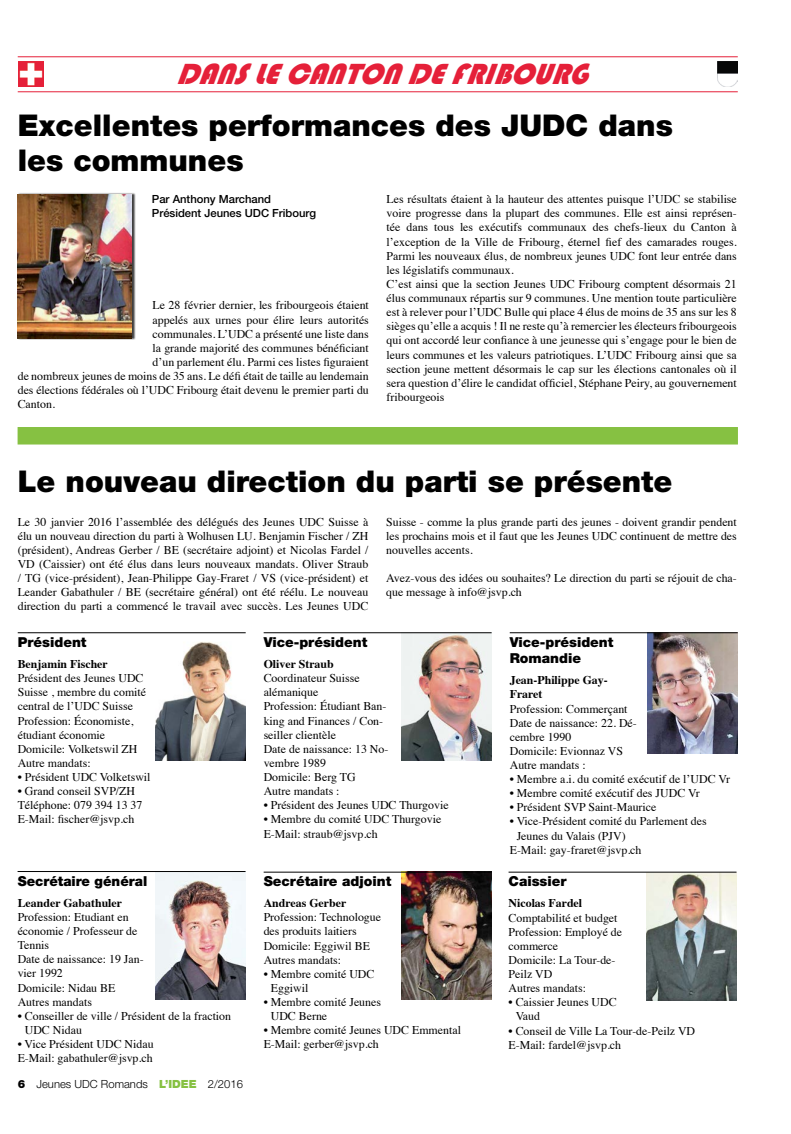
<style>
.page{position:relative;width:791px;height:1134px;background:#fff}
.page>*{position:absolute;margin:0;border:0;box-sizing:border-box;transform-origin:0 0}
.t1{font:900 30px/35px "Helvetica Neue";color:#000}
.t2{font:italic 30px "Bauhaus 93";color:#e52039}
.t3{font:900 13.75px/16.5px "Helvetica Neue";color:#000}
.t4{font:11.88px/14.1px "Times";color:#000}
.t5{font:700 11.88px/14.1px "Times";color:#000}
.t6{font:500 11.25px/14.1px "Helvetica Neue";color:#000}
.t7{font:300 11.25px "Helvetica Neue";color:#000}
.s1{font-weight:900}
.s2{font-weight:900;color:#86c142}
</style>
<div class="page">
<div style="left:18px;top:427px;width:719px;height:17px;background:#86c142"></div>
<div style="left:18px;top:193px;width:117px;height:147px;background:#000;opacity:.75"></div>
<img style="left:18px;top:194px;width:114px;height:144px">
<hr style="left:18px;top:56px;width:719px;height:1px;background:#e52039">
<hr style="left:18px;top:91px;width:719px;height:1px;background:#e52039">
<img style="left:19px;top:62px;width:24px;height:25px">
<img style="left:717px;top:62px;width:20px;height:25px">
<img style="left:155px;top:872px;width:90px;height:127px">
<img style="left:401px;top:633px;width:90px;height:127px">
<img style="left:401px;top:873px;width:90px;height:126px">
<img style="left:646px;top:873px;width:90px;height:127px">
<img style="left:647px;top:633px;width:90px;height:120px">
<img style="left:155px;top:633px;width:91px;height:127px">
<hr style="left:18px;top:632px;width:227px;height:1px;background:#000">
<hr style="left:509px;top:632px;width:228px;height:1px;background:#000">
<hr style="left:263px;top:872px;width:228px;height:1px;background:#000">
<hr style="left:508px;top:872px;width:228px;height:1px;background:#000">
<hr style="left:18px;top:871px;width:227px;height:1px;background:#000">
<hr style="left:263px;top:632px;width:228px;height:1px;background:#000">
<h1 class="t2" style="left:176px;top:57px;width:425px">DANSLECANTONDEFRIBOURG</h1>
<h1 class="t1" style="left:18px;top:108px;width:656px">Excellentes performances des JUDC dans les communes</h1>
<p class="t6" style="left:152px;top:192px;width:166px">Par Anthony Marchand<br>Président Jeunes UDC Fribourg</p>
<p class="t4" style="left:152px;top:297px;width:218px">Le 28 février dernier, les fribourgeois étaient</p>
<p class="t4" style="left:152px;top:311px;width:218px">appelés aux urnes pour élire leurs autorités</p>
<p class="t4" style="left:152px;top:326px;width:218px">communales. L’UDC a présenté une liste dans</p>
<p class="t4" style="left:152px;top:340px;width:218px">la grande majorité des communes bénéficiant</p>
<p class="t4" style="left:152px;top:354px;width:218px">d’un parlement élu. Parmi ces listes figuraient</p>
<p class="t4" style="left:18px;top:368px;width:352px">de nombreux jeunes de moins de 35 ans. Le défi était de taille au lendemain</p>
<p class="t4" style="left:18px;top:382px;width:352px">des élections fédérales où l’UDC Fribourg était devenu le premier parti du</p>
<p class="t4" style="left:18px;top:396px;width:39px">Canton.</p>
<p class="t4" style="left:386px;top:191px;width:351px">Les résultats étaient à la hauteur des attentes puisque l’UDC se stabilise voire progresse dans la plupart des communes. Elle est ainsi représen&shy;tée dans tous les exécutifs communaux des chefs-lieux du Canton à l’exception de la Ville de Fribourg, éternel fief des camarades rouges.<br>Parmi les nouveaux élus, de nombreux jeunes UDC font leur entrée dans les législatifs communaux.<br>C’est ainsi que la section Jeunes UDC Fribourg comptent désormais 21 élus communaux répartis sur 9 communes. Une mention toute particulière est à relever pour l’UDC Bulle qui place 4 élus de moins de 35 ans sur les 8 sièges qu’elle a acquis ! Il ne reste qu’à remercier les électeurs fribourgeois qui ont accordé leur confiance à une jeunesse qui s’engage pour le bien de leurs communes et les valeurs patriotiques. L’UDC Fribourg ainsi que sa section jeune mettent désormais le cap sur les élections cantonales où il sera question d’élire le candidat officiel, Stéphane Peiry, au gouvernement fribourgeois</p>
<h1 class="t1" style="left:18px;top:463px;width:656px">Le nouveau direction du parti se présente</h1>
<p class="t4" style="left:18px;top:514px;width:352px;text-align:justify">Le 30 janvier 2016 l’assemblée des délégués des Jeunes UDC Suisse à élu un nouveau direction du parti à Wolhusen LU. Benjamin Fischer / ZH (président), Andreas Gerber / BE (secrétaire adjoint) et Nicolas Fardel / VD (Caissier) ont été élus dans leurs nouveaux mandats. Oliver Straub / TG (vice-président), Jean-Philippe Gay-Fraret / VS (vice-président) et Leander Gabathuler / BE (secrétaire général) ont été réélu. Le nouveau direction du parti a commencé le travail avec succès. Les Jeunes UDC</p>
<p class="t4" style="left:386px;top:514px;width:352px;text-align:justify">Suisse - comme la plus grande parti des jeunes - doivent grandir pendent les prochains mois et il faut que les Jeunes UDC continuent de mettre des nouvelles accents.</p>
<p class="t4" style="left:386px;top:570px;width:352px">Avez-vous des idées ou souhaites? Le direction du parti se réjouit de cha&shy;que message à info@jsvp.ch</p>
<p class="t3" style="left:18px;top:634px;width:70px">Président</p>
<p class="t5" style="left:18px;top:656px;width:92px">Benjamin Fischer</p>
<p class="t4" style="left:18px;top:670px;width:130px">Président des Jeunes UDC<br>Suisse , membre du comité central de l’UDC Suisse<br>Profession: Économiste, étudiant économie<br>Domicile: Volketswil ZH<br>Autre mandats:</p>
<p class="t4" style="left:18px;top:769px;width:134px">• Président UDC Volketswil</p>
<p class="t4" style="left:18px;top:783px;width:126px">• Grand conseil SVP/ZH<br>Téléphone: 079 394 13 37<br>E-Mail: fischer@jsvp.ch</p>
<p class="t3" style="left:18px;top:872px;width:131px">Secrétaire général</p>
<p class="t5" style="left:18px;top:894px;width:106px">Leander Gabathuler</p>
<p class="t4" style="left:18px;top:909px;width:127px">Profession: Etudiant en économie / Professeur de<br>Tennis<br>Date de naissance: 19 Jan&shy;vier 1992<br>Domicile: Nidau BE<br>Autres mandats</p>
<p class="t4" style="left:25px;top:1008px;width:208px;text-indent:-7px">• Conseiller de ville / Président de la fraction<br>UDC Nidau</p>
<p class="t4" style="left:18px;top:1036px;width:137px">• Vice Président UDC Nidau<br>E-Mail: gabathuler@jsvp.ch</p>
<p class="t7" style="left:18px;top:1077px;width:227px"><span class="s1">6</span> Jeunes UDC Romands <span class="s2">L’IDEE</span> 2/2016</p>
<p class="t3" style="left:263px;top:634px;width:105px">Vice-président</p>
<p class="t5" style="left:263px;top:656px;width:72px">Oliver Straub</p>
<p class="t4" style="left:263px;top:670px;width:126px">Coordinateur Suisse alémanique<br>Profession: Étudiant Ban&shy;king and Finances / Con&shy;seiller clientèle<br>Date de naissance: 13 No&shy;vembre 1989<br>Domicile: Berg TG<br>Autre mandats :</p>
<p class="t4" style="left:263px;top:797px;width:186px">• Président des Jeunes UDC Thurgovie</p>
<p class="t4" style="left:263px;top:811px;width:179px">• Membre du comité UDC Thurgovie<br>E-Mail: straub@jsvp.ch</p>
<p class="t3" style="left:263px;top:873px;width:129px">Secrétaire adjoint</p>
<p class="t5" style="left:263px;top:895px;width:84px">Andreas Gerber</p>
<p class="t4" style="left:263px;top:909px;width:119px">Profession: Technologue des produits laitiers<br>Domicile: Eggiwil BE<br>Autres mandats:</p>
<p class="t4" style="left:271px;top:966px;width:105px;text-indent:-7px">• Membre comité UDC<br>Eggiwil</p>
<p class="t4" style="left:271px;top:994px;width:112px;text-indent:-7px">• Membre comité Jeunes<br>UDC Berne</p>
<p class="t4" style="left:263px;top:1022px;width:199px">• Membre comité Jeunes UDC Emmental<br>E-Mail: gerber@jsvp.ch</p>
<p class="t3" style="left:509px;top:633px;width:105px">Vice-président<br>Romandie</p>
<p class="t5" style="left:509px;top:672px;width:99px">Jean-Philippe Gay-<br>Fraret</p>
<p class="t4" style="left:509px;top:700px;width:128px">Profession: Commerçant<br>Date de naissance: 22. Dé&shy;cembre 1990<br>Domicile: Evionnaz VS<br>Autre mandats :</p>
<p class="t4" style="left:509px;top:771px;width:222px">• Membre a.i. du comité exécutif de l’UDC Vr</p>
<p class="t4" style="left:509px;top:785px;width:191px">• Membre comité exécutif des JUDC Vr</p>
<p class="t4" style="left:509px;top:799px;width:148px">• Président SVP Saint-Maurice</p>
<p class="t4" style="left:509px;top:813px;width:198px">• Vice-Président comité du Parlement des</p>
<p class="t4" style="left:516px;top:827px;width:110px">Jeunes du Valais (PJV)</p>
<p class="t4" style="left:509px;top:842px;width:133px">E-Mail: gay-fraret@jsvp.ch</p>
<p class="t3" style="left:508px;top:873px;width:60px">Caissier</p>
<p class="t5" style="left:508px;top:895px;width:75px">Nicolas Fardel</p>
<p class="t4" style="left:508px;top:909px;width:115px">Comptabilité et budget<br>Profession: Employé de commerce<br>Domicile: La Tour-de-<br>Peilz VD<br>Autres mandats:</p>
<p class="t4" style="left:515px;top:994px;width:102px;text-indent:-7px">• Caissier Jeunes UDC<br>Vaud</p>
<p class="t4" style="left:508px;top:1022px;width:188px">• Conseil de Ville La Tour-de-Peilz VD<br>E-Mail: fardel@jsvp.ch</p>
</div>
